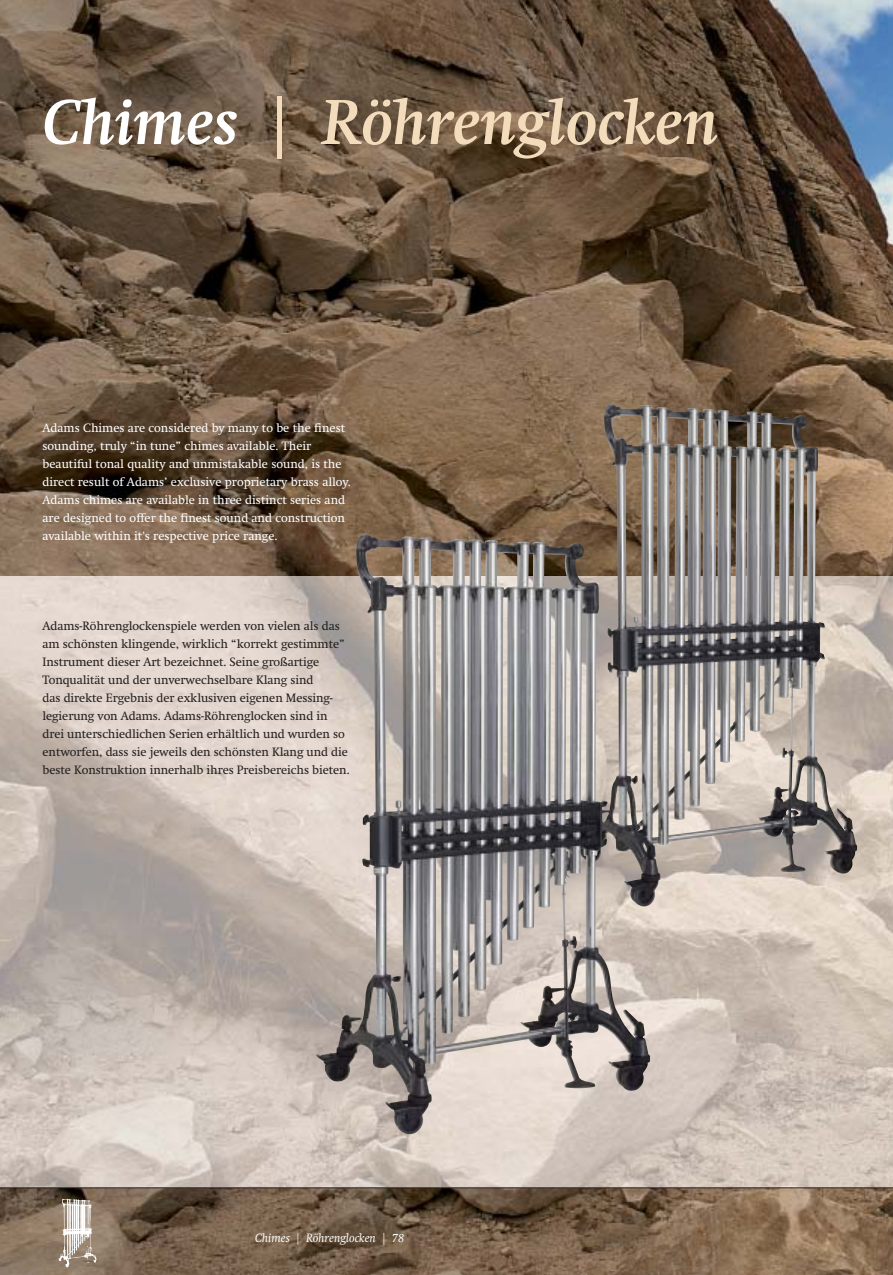
<style>
.page{position:relative;width:893px;height:1275px;background:#fff}
.page>*{position:absolute;margin:0;border:0;box-sizing:border-box;transform-origin:0 0}
.t1{font:italic 700 63px "Swift";color:#f3dcbc}
.t2{font:12px/18px "Swift";letter-spacing:-.005em;color:#231f1f}
.t3{font:12px/18px "Swift";color:#fff}
.t4{font:italic 12px "Swift";color:#fff}
.s1{color:#fff}
.s2{font-style:normal}
</style>
<div class="page">
<img style="left:0;top:0;width:892px;height:1275px">
<img style="left:0;top:576px;width:892px;height:611px">
<img style="left:58px;top:1199px;width:28px;height:59px">
<img style="left:650px;top:681px;width:176px;height:172px">
<img style="left:402px;top:550px;width:248px;height:553px">
<hr style="left:0;top:1187px;width:892px;height:1px;background:#231f1f">
<h1 class="t1" style="left:43px;top:99px;width:677px"><span class="s1">Chimes</span> | Röhrenglocken</h1>
<p class="t3" style="left:43px;top:420px;width:310px">Adams Chimes are considered by many to be the finest sounding, truly “in tune” chimes available. Their beautiful tonal quality and unmistakable sound, is the direct result of Adams’ exclusive proprietary brass alloy.<br>Adams chimes are available in three distinct series and are designed to offer the finest sound and construction available within it's respective price range.</p>
<p class="t2" style="left:43px;top:618px;width:308px">Adams-Röhrenglockenspiele werden von vielen als das am schönsten klingende, wirklich “korrekt gestimmte” Instrument dieser Art bezeichnet. Seine großartige Tonqualität und der unverwechselbare Klang sind<br>das direkte Ergebnis der exklusiven eigenen Messing&shy;legierung von Adams. Adams-Röhrenglocken sind in drei unterschiedlichen Serien erhältlich und wurden so entworfen, dass sie jeweils den schönsten Klang und die beste Konstruktion innerhalb ihres Preisbereichs bieten.</p>
<p class="t4" style="left:255px;top:1233px;width:150px">Chimes <span class="s2">|</span> Röhrenglocken <span class="s2">|</span> 78</p>
</div>
